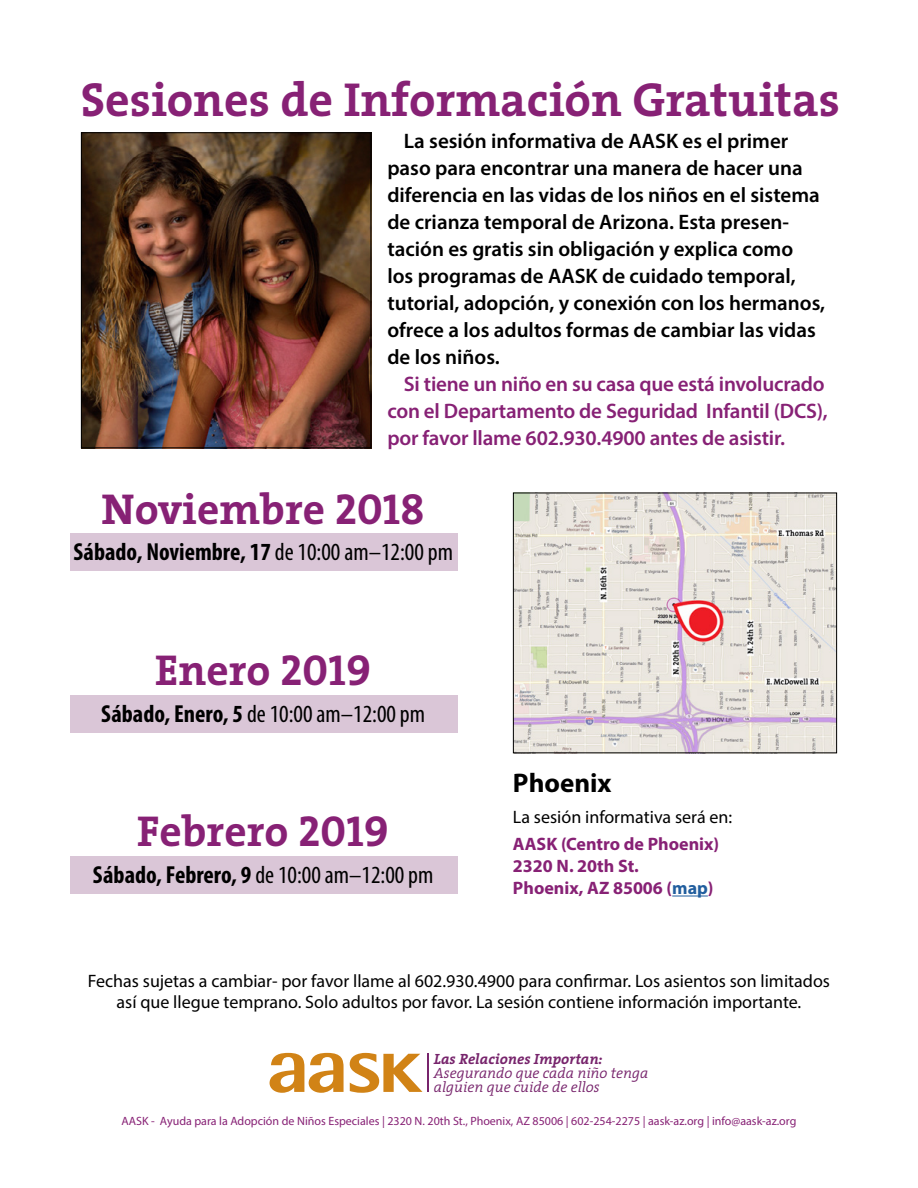
<style>
.page{position:relative;width:918px;height:1188px;background:#fff}
.page>*{position:absolute;margin:0;border:0;box-sizing:border-box;transform-origin:0 0}
.t1{font:700 48px "The Serif";color:#872175}
.t2{font:700 43.5px "The Serif";color:#872175}
.t3{font:700 27px "Myriad Pro";color:#000}
.t4{font:condensed 24.75px "Myriad Pro";color:#000}
.t5{font:700 condensed 24.75px "Myriad Pro";color:#000}
.t6{font:600 21px/27px "Myriad Pro";color:#000}
.t7{font:600 21px/27px "Myriad Pro";letter-spacing:-.01em;color:#872175}
.t8{font:18px/21px "Myriad Pro";color:#000;text-align:center}
.t9{font:700 18px/22.2px "Myriad Pro";color:#872175}
.t10{font:italic 300 14.85px/14.1px "The Serif";color:#77246c}
.t11{font:italic 700 14.85px "The Serif";color:#77246c}
.t12{font:12px "Myriad Pro";color:#872175}
.s1{font-family:"The Serif Bold Caps";font-weight:400}
.s2{font-weight:400}
.s3{font-weight:700}
.s4{color:#215e9e}
</style>
<div class="page">
<svg style="left:270px;top:1053px;width:74px;height:40px"></svg>
<svg style="left:350px;top:1053px;width:72px;height:40px"></svg>
<hr style="left:428px;top:1054px;width:1px;height:38px;background:#77246c">
<div style="left:70px;top:534px;width:388px;height:37px;background:#dac6d7"></div>
<div style="left:70px;top:695px;width:388px;height:37px;background:#dac6d7"></div>
<div style="left:70px;top:856px;width:388px;height:37px;background:#dac6d7"></div>
<img style="left:83px;top:134px;width:286px;height:312px">
<div style="left:81px;top:132px;width:290px;height:316px;border:1px solid #000"></div>
<hr style="left:672px;top:896px;width:36px;height:1px;background:#215e9e">
<img style="left:515px;top:495px;width:320px;height:256px">
<div style="left:513px;top:493px;width:324px;height:260px;border:1px solid #000"></div>
<h1 class="t1" style="left:81px;top:59px;width:760px">Sesiones de Información Gratuitas</h1>
<p class="t6" style="left:387px;top:127px;width:439px;text-indent:17px">La sesión informativa de AASK es el primer paso para encontrar una manera de hacer una diferencia en las vidas de los niños en el sistema de crianza temporal de Arizona. Esta presen&shy;tación es gratis sin obligación y explica como<br>los programas de AASK de cuidado temporal, tutorial, adopción, y conexión con los hermanos, ofrece a los adultos formas de cambiar las vidas de los niños.</p>
<p class="t7" style="left:387px;top:370px;width:442px;text-indent:17px">Si tiene un niño en su casa que está involucrado con el Departamento de Seguridad Infantil (DCS), por favor llame 602.930.4900 antes de asistir.</p>
<h2 class="t2" style="left:102px;top:473px;width:325px">Noviembre <span class="s1">2018</span></h2>
<p class="t5" style="left:73px;top:537px;width:381px">Sábado, Noviembre, 17 <span class="s2">de 10:00 am–12:00 pm</span></p>
<h2 class="t2" style="left:155px;top:634px;width:218px">Enero <span class="s1">2019</span></h2>
<p class="t4" style="left:101px;top:698px;width:325px"><span class="s3">Sábado, Enero, 5</span> de 10:00 am–12:00 pm</p>
<h2 class="t2" style="left:137px;top:795px;width:254px">Febrero <span class="s1">2019</span></h2>
<p class="t4" style="left:93px;top:860px;width:342px"><span class="s3">Sábado, Febrero, 9</span> de 10:00 am–12:00 pm</p>
<p class="t3" style="left:513px;top:765px;width:100px">Phoenix</p>
<p class="t8" style="left:513px;top:806px;width:221px">La sesión informativa será en:</p>
<p class="t9" style="left:513px;top:832px;width:208px">AASK (Centro de Phoenix)<br>2320 N. 20th St.<br>Phoenix, AZ 85006 (<span class="s4">map</span>)</p>
<p class="t8" style="left:88px;top:970px;width:744px">Fechas sujetas a cambiar- por favor llame al 602.930.4900 para confirmar. Los asientos son limitados así que llegue temprano. Solo adultos por favor. La sesión contiene información importante.</p>
<p class="t11" style="left:434px;top:1046px;width:170px">Las Relaciones Importan:</p>
<p class="t10" style="left:434px;top:1065px;width:216px">Asegurando que cada niño tenga alguien que cuide de ellos</p>
<p class="t12" style="left:122px;top:1114px;width:676px">AASK - Ayuda para la Adopción de Niños Especiales | 2320 N. 20th St., Phoenix, AZ 85006 | 602-254-2275 | aask-az.org | info@aask-az.org</p>
</div>
